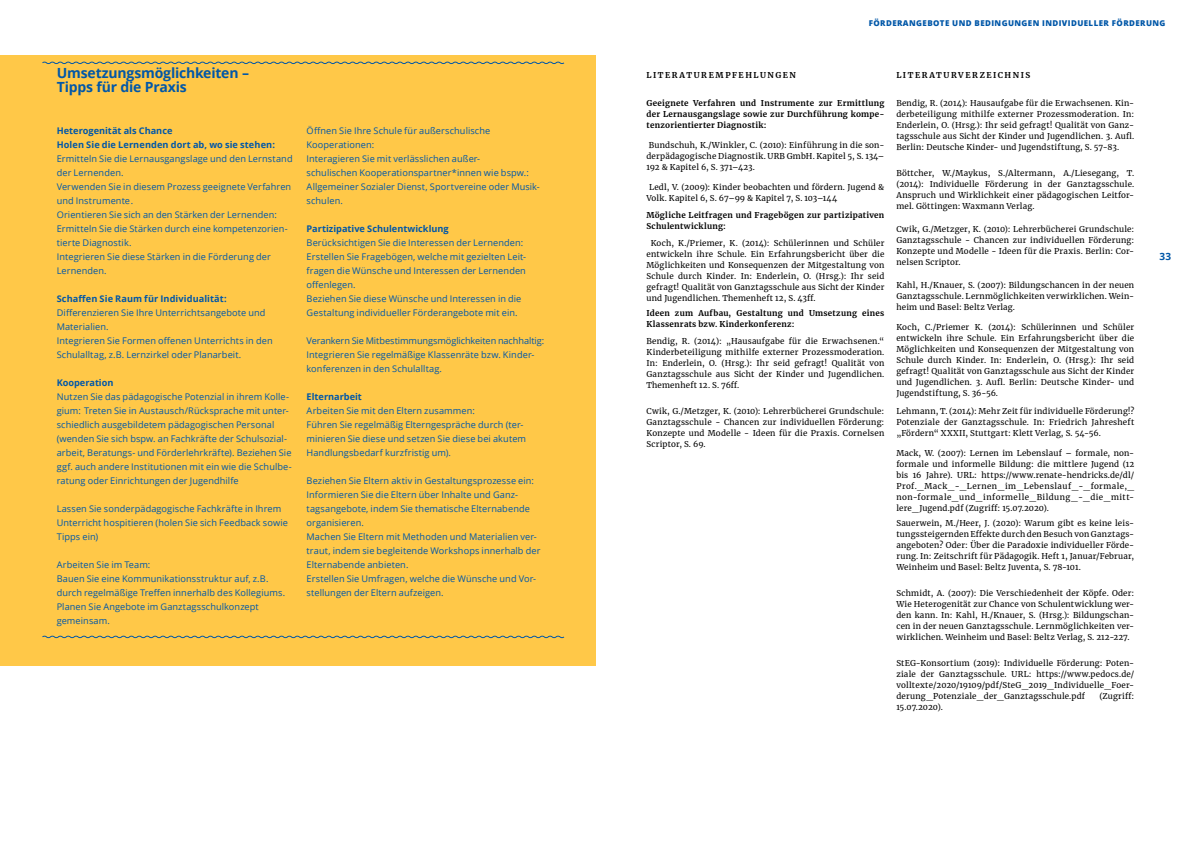
<style>
.page{position:relative;width:1191px;height:842px;background:#fff}
.page>*{position:absolute;margin:0;border:0;box-sizing:border-box;transform-origin:0 0}
.t1{font:700 14px/14px "Open Sans";letter-spacing:-.01em;color:#0057a8}
.t2{font:700 10px "Open Sans";color:#0057a8}
.t3{font:9.2px/14px "Open Sans";letter-spacing:.01em;color:#0057a8}
.t4{font:700 9.2px/14px "Open Sans";letter-spacing:.005em;color:#0057a8}
.t5{font:8px/11px "Merriweather";letter-spacing:.025em;color:#000;text-align:justify}
.t6{font:700 8px/11px "Merriweather";letter-spacing:.035em;color:#000}
.t7{font:800 8px "Open Sans";letter-spacing:.05em;color:#0057a8}
</style>
<div class="page">
<div style="left:0;top:56px;width:595px;height:610px;background:#ffc848"></div>
<svg style="left:42px;top:61px;width:523px;height:3px"></svg>
<svg style="left:42px;top:635px;width:523px;height:4px"></svg>
<h1 class="t1" style="left:57px;top:66px;width:194px">Umsetzungsmöglichkeiten –<br>Tipps für die Praxis</h1>
<p class="t4" style="left:57px;top:123px;width:220px">Heterogenität als Chance<br>Holen Sie die Lernenden dort ab, wo sie stehen:</p>
<p class="t3" style="left:57px;top:151px;width:237px">Ermitteln Sie die Lernausgangslage und den Lernstand der Lernenden.<br>Verwenden Sie in diesem Prozess geeignete Verfahren und Instrumente.<br>Orientieren Sie sich an den Stärken der Lernenden:<br>Ermitteln Sie die Stärken durch eine kompetenzorien&shy;tierte Diagnostik.<br>Integrieren Sie diese Stärken in die Förderung der Lernenden.</p>
<p class="t4" style="left:57px;top:291px;width:171px">Schaffen Sie Raum für Individualität:</p>
<p class="t3" style="left:57px;top:305px;width:217px">Differenzieren Sie Ihre Unterrichtsangebote und Materialien.<br>Integrieren Sie Formen offenen Unterrichts in den Schulalltag, z.B. Lernzirkel oder Planarbeit.</p>
<p class="t4" style="left:57px;top:375px;width:58px">Kooperation</p>
<p class="t3" style="left:57px;top:389px;width:236px">Nutzen Sie das pädagogische Potenzial in ihrem Kolle&shy;gium: Treten Sie in Austausch/Rücksprache mit unter&shy;schiedlich ausgebildetem pädagogischen Personal (wenden Sie sich bspw. an Fachkräfte der Schulsozial&shy;arbeit, Beratungs- und Förderlehrkräfte). Beziehen Sie ggf. auch andere Institutionen mit ein wie die Schulbe&shy;ratung oder Einrichtungen der Jugendhilfe</p>
<p class="t3" style="left:57px;top:501px;width:233px">Lassen Sie sonderpädagogische Fachkräfte in Ihrem<br>Unterricht hospitieren (holen Sie sich Feedback sowie<br>Tipps ein)</p>
<p class="t3" style="left:57px;top:557px;width:230px">Arbeiten Sie im Team:<br>Bauen Sie eine Kommunikationsstruktur auf, z.B. durch regelmäßige Treffen innerhalb des Kollegiums.<br>Planen Sie Angebote im Ganztagsschulkonzept gemeinsam.</p>
<p class="t3" style="left:306px;top:123px;width:235px">Öffnen Sie Ihre Schule für außerschulische Kooperationen:<br>Interagieren Sie mit verlässlichen außer-<br>schulischen Kooperationspartner*innen wie bspw.:<br>Allgemeiner Sozialer Dienst, Sportvereine oder Musik&shy;schulen.</p>
<p class="t4" style="left:306px;top:221px;width:144px">Partizipative Schulentwicklung</p>
<p class="t3" style="left:306px;top:235px;width:221px">Berücksichtigen Sie die Interessen der Lernenden:<br>Erstellen Sie Fragebögen, welche mit gezielten Leit&shy;fragen die Wünsche und Interessen der Lernenden offenlegen.<br>Beziehen Sie diese Wünsche und Interessen in die Gestaltung individueller Förderangebote mit ein.</p>
<p class="t3" style="left:306px;top:333px;width:239px">Verankern Sie Mitbestimmungsmöglichkeiten nachhaltig:<br>Integrieren Sie regelmäßige Klassenräte bzw. Kinder&shy;konferenzen in den Schulalltag.</p>
<p class="t4" style="left:306px;top:389px;width:57px">Elternarbeit</p>
<p class="t3" style="left:306px;top:403px;width:221px">Arbeiten Sie mit den Eltern zusammen:<br>Führen Sie regelmäßig Elterngespräche durch (ter&shy;minieren Sie diese und setzen Sie diese bei akutem Handlungsbedarf kurzfristig um).</p>
<p class="t3" style="left:306px;top:473px;width:235px">Beziehen Sie Eltern aktiv in Gestaltungsprozesse ein:<br>Informieren Sie die Eltern über Inhalte und Ganz&shy;tagsangebote, indem Sie thematische Elternabende organisieren.<br>Machen Sie Eltern mit Methoden und Materialien ver&shy;traut, indem sie begleitende Workshops innerhalb der Elternabende anbieten.<br>Erstellen Sie Umfragen, welche die Wünsche und Vor&shy;stellungen der Eltern aufzeigen.</p>
<p class="t7" style="left:868px;top:17px;width:205px">FÖRDERANGEBOTE UND BEDINGUNGEN INDIVIDU</p>
<p class="t7" style="left:1083px;top:17px;width:83px">ELLER FÖRDERUNG</p>
<p class="t6" style="left:646px;top:69px;width:14px">Lite</p>
<p class="t6" style="left:672px;top:69px;width:16px">ratu</p>
<p class="t6" style="left:701px;top:69px;width:16px">rempfehlungen</p>
<p class="t6" style="left:646px;top:97px;width:239px;text-align:justify">Geeignete Verfahren und Instrumente zur Ermittlung der Lernausgangslage sowie zur Durchführung kompe&shy;tenzorientierter Diagnostik:</p>
<p class="t5" style="left:646px;top:139px;width:239px">Bundschuh, K./Winkler, C. (2010): Einführung in die son&shy;derpädagogische Diagnostik. URB GmbH. Kapitel 5, S. 134– 192 &amp; Kapitel 6, S. 371–423.</p>
<p class="t5" style="left:646px;top:181px;width:239px;text-indent:2px">Ledl, V. (2009): Kinder beobachten und fördern. Jugend &amp;<br>Volk. Kapitel 6, S. 67–99 &amp; Kapitel 7, S. 103–144</p>
<p class="t6" style="left:646px;top:209px;width:239px">Mögliche Leitfragen und Fragebögen zur partizipativen<br>Schulentwicklung:</p>
<p class="t5" style="left:646px;top:237px;width:239px;text-indent:4px">Koch, K./Priemer, K. (2014): Schülerinnen und Schüler entwickeln ihre Schule. Ein Erfahrungsbericht über die Möglichkeiten und Konsequenzen der Mitgestaltung von Schule durch Kinder. In: Enderlein, O. (Hrsg.): Ihr seid gefragt! Qualität von Ganztagsschule aus Sicht der Kinder und Jugendlichen. Themenheft 12, S. 43ff.</p>
<p class="t6" style="left:646px;top:307px;width:239px">Ideen zum Aufbau, Gestaltung und Umsetzung eines<br>Klassenrats bzw. Kinderkonferenz:</p>
<p class="t5" style="left:646px;top:335px;width:239px">Bendig, R. (2014): „Hausaufgabe für die Erwachsenen.“ Kinderbeteiligung mithilfe externer Prozessmoderation.<br>In: Enderlein, O. (Hrsg.): Ihr seid gefragt! Qualität von Ganztagsschule aus Sicht der Kinder und Jugendlichen.<br>Themenheft 12. S. 76ff.</p>
<p class="t5" style="left:646px;top:405px;width:239px">Cwik, G./Metzger, K. (2010): Lehrerbücherei Grundschule:<br>Ganztagsschule - Chancen zur individuellen Förderung:<br>Konzepte und Modelle - Ideen für die Praxis. Cornelsen Scriptor, S. 69.</p>
<p class="t6" style="left:896px;top:69px;width:14px">Lite</p>
<p class="t6" style="left:921px;top:69px;width:16px">ratu</p>
<p class="t6" style="left:951px;top:69px;width:36px">rve rzeichnis</p>
<p class="t5" style="left:896px;top:97px;width:239px">Bendig, R. (2014): Hausaufgabe für die Erwachsenen. Kin&shy;derbeteiligung mithilfe externer Prozessmoderation. In:<br>Enderlein, O. (Hrsg.): Ihr seid gefragt! Qualität von Ganz&shy;tagsschule aus Sicht der Kinder und Jugendlichen. 3. Aufl.<br>Berlin: Deutsche Kinder- und Jugendstiftung, S. 57-83.</p>
<p class="t5" style="left:896px;top:167px;width:239px">Böttcher, W./Maykus, S./Altermann, A./Liesegang, T. (2014): Individuelle Förderung in der Ganztagsschule.<br>Anspruch und Wirklichkeit einer pädagogischen Leitfor&shy;mel. Göttingen: Waxmann Verlag.</p>
<p class="t5" style="left:896px;top:223px;width:239px">Cwik, G./Metzger, K. (2010): Lehrerbücherei Grundschule:<br>Ganztagsschule - Chancen zur individuellen Förderung:<br>Konzepte und Modelle - Ideen für die Praxis. Berlin: Cor&shy;nelsen Scriptor.</p>
<p class="t5" style="left:896px;top:279px;width:239px">Kahl, H./Knauer, S. (2007): Bildungschancen in der neuen Ganztagsschule. Lernmöglichkeiten verwirklichen. Wein&shy;heim und Basel: Beltz Verlag.</p>
<p class="t5" style="left:896px;top:321px;width:239px">Koch, C./Priemer K. (2014): Schülerinnen und Schüler entwickeln ihre Schule. Ein Erfahrungsbericht über die Möglichkeiten und Konsequenzen der Mitgestaltung von Schule durch Kinder. In: Enderlein, O. (Hrsg.): Ihr seid gefragt! Qualität von Ganztagsschule aus Sicht der Kinder und Jugendlichen. 3. Aufl. Berlin: Deutsche Kinder- und Jugendstiftung, S. 36-56.</p>
<p class="t5" style="left:896px;top:405px;width:239px">Lehmann, T. (2014): Mehr Zeit für individuelle Förderung!?<br>Potenziale der Ganztagsschule. In: Friedrich Jahresheft „Fördern“ XXXII, Stuttgart: Klett Verlag, S. 54-56.</p>
<p class="t5" style="left:896px;top:447px;width:239px">Mack, W. (2007): Lernen im Lebenslauf – formale, non&shy;formale und informelle Bildung: die mittlere Jugend (12 bis 16 Jahre). URL: https://www.renate-hendricks.de/dl/ Prof._Mack_-_Lernen_im_Lebenslauf_-_formale,_ non-formale_und_informelle_Bildung_-_die_mitt&shy;lere_Jugend.pdf (Zugriff: 15.07.2020).</p>
<p class="t5" style="left:896px;top:517px;width:239px">Sauerwein, M./Heer, J. (2020): Warum gibt es keine leis&shy;tungssteigernden Effekte durch den Besuch von Ganztags&shy;angeboten? Oder: Über die Paradoxie individueller Förde&shy;rung. In: Zeitschrift für Pädagogik. Heft 1, Januar/Februar, Weinheim und Basel: Beltz Juventa, S. 78-101.</p>
<p class="t5" style="left:896px;top:587px;width:239px">Schmidt, A. (2007): Die Verschiedenheit der Köpfe. Oder:<br>Wie Heterogenität zur Chance von Schulentwicklung wer&shy;den kann. In: Kahl, H./Knauer, S. (Hrsg.): Bildungschan&shy;cen in der neuen Ganztagsschule. Lernmöglichkeiten ver&shy;wirklichen. Weinheim und Basel: Beltz Verlag, S. 212-227.</p>
<p class="t5" style="left:896px;top:657px;width:239px">StEG-Konsortium (2019): Individuelle Förderung: Poten&shy;ziale der Ganztagsschule. URL: https://www.pedocs.de/ volltexte/2020/19109/pdf/SteG_2019_Individuelle_Foer&shy;derung_Potenziale_der_Ganztagsschule.pdf</p>
<p class="t5" style="left:1099px;top:690px;width:36px">(Zugriff:</p>
<p class="t5" style="left:896px;top:701px;width:48px">15.07.2020).</p>
<p class="t2" style="left:1159px;top:249px;width:13px">33</p>
</div>
